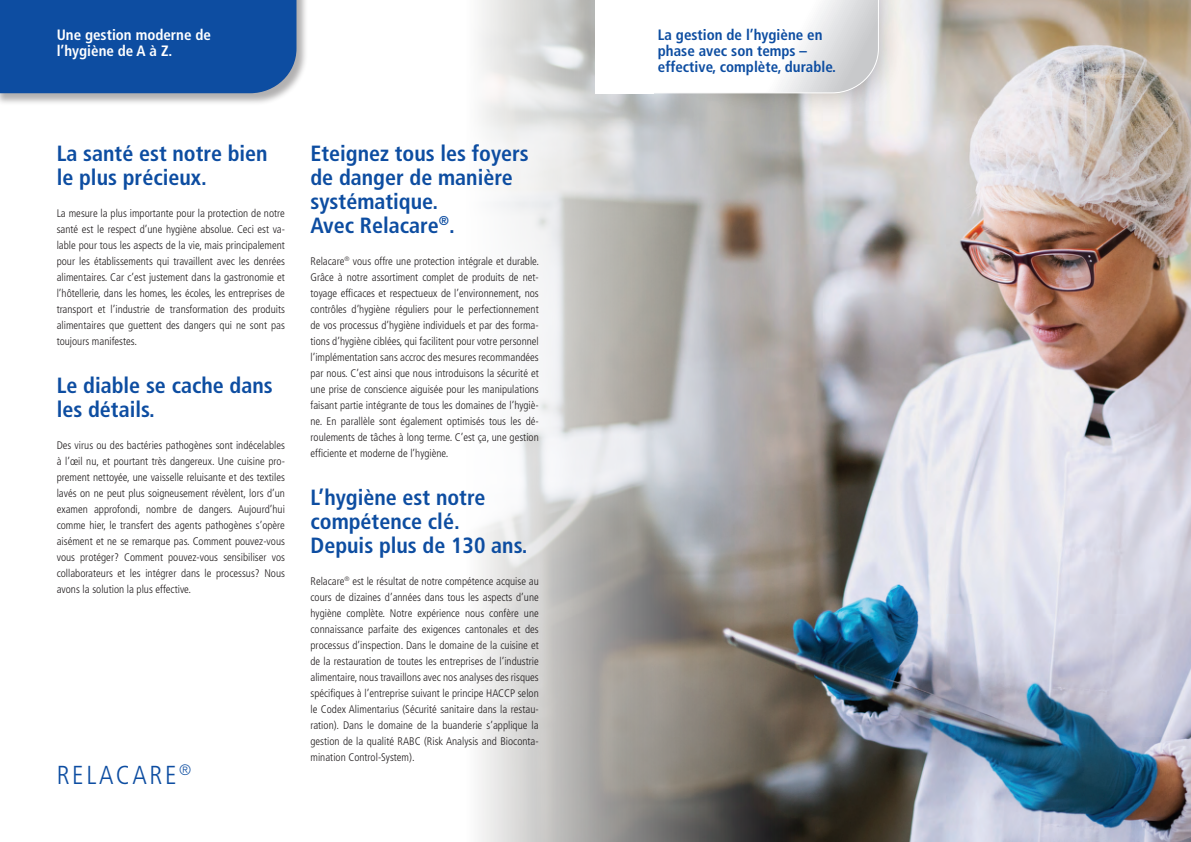
<style>
.page{position:relative;width:1191px;height:842px;background:#fff}
.page>*{position:absolute;margin:0;border:0;box-sizing:border-box;transform-origin:0 0}
.t1{font:300 condensed 26px "Frutiger";letter-spacing:.1em;color:#0d4da1}
.t2{font:700 condensed 22px/24px "Frutiger";color:#0d4da1}
.t3{font:700 condensed 15px/16px "Frutiger";color:#0d4da1}
.t4{font:700 condensed 15px/16px "Frutiger";color:#fff}
.t5{font:300 condensed 11px/16px "Frutiger";color:#231f20;text-align:justify}
</style>
<div class="page">
<img style="left:479px;top:0;width:712px;height:842px">
<div style="left:629px;top:0;width:276px;height:119px;background:#231f20;opacity:.3"></div>
<svg style="left:651px;top:0;width:228px;height:94px"></svg>
<div style="left:0;top:0;width:309px;height:105px;background:#231f20;opacity:.35"></div>
<div style="left:0;top:0;width:296px;height:93px;background:#0d4da1"></div>
<div style="left:595px;top:0;width:59px;height:93px;background:#fff"></div>
<h3 class="t4" style="left:57px;top:26px;width:156px">Une gestion moderne de l’hygiène de A à Z.</h3>
<h2 class="t2" style="left:57px;top:141px;width:212px">La santé est notre bien le plus précieux.</h2>
<p class="t5" style="left:57px;top:205px;width:230px">La mesure la plus importante pour la protection de notre santé est le respect d’une hygiène absolue. Ceci est va&shy;lable pour tous les aspects de la vie, mais principalement pour les établissements qui travaillent avec les denrées alimentaires. Car c’est justement dans la gastronomie et l’hôtellerie, dans les homes, les écoles, les entreprises de transport et l’industrie de transformation des produits alimentaires que guettent des dangers qui ne sont pas toujours manifestes.</p>
<h2 class="t2" style="left:57px;top:373px;width:218px">Le diable se cache dans les détails.</h2>
<p class="t5" style="left:57px;top:437px;width:230px">Des virus ou des bactéries pathogènes sont indécelables à l’œil nu, et pourtant très dangereux. Une cuisine pro&shy;prement nettoyée, une vaisselle reluisante et des textiles lavés on ne peut plus soigneusement révèlent, lors d’un examen approfondi, nombre de dangers. Aujourd’hui comme hier, le transfert des agents pathogènes s’opère aisément et ne se remarque pas. Comment pouvez-vous vous protéger? Comment pouvez-vous sensibiliser vos collaborateurs et les intégrer dans le processus? Nous avons la solution la plus effective.</p>
<h1 class="t1" style="left:57px;top:760px;width:136px">RELACARE<sup>®</sup></h1>
<h2 class="t2" style="left:310px;top:141px;width:220px">Eteignez tous les foyers de danger de manière systématique.<br>Avec Relacare<sup>®</sup>.</h2>
<p class="t5" style="left:310px;top:253px;width:230px">Relacare<sup>®</sup> vous offre une protection intégrale et durable.<br>Grâce à notre assortiment complet de produits de net&shy;toyage efficaces et respectueux de l’environnement, nos contrôles d’hygiène réguliers pour le perfectionnement de vos processus d’hygiène individuels et par des forma&shy;tions d’hygiène ciblées, qui facilitent pour votre personnel l’implémentation sans accroc des mesures recommandées par nous. C’est ainsi que nous introduisons la sécurité et une prise de conscience aiguisée pour les manipulations faisant partie intégrante de tous les domaines de l’hygiè&shy;ne. En parallèle sont également optimisés tous les dé&shy;roulements de tâches à long terme. C’est ça, une gestion efficiente et moderne de l’hygiène.</p>
<h2 class="t2" style="left:310px;top:485px;width:218px">L’hygiène est notre compétence clé.<br>Depuis plus de 130 ans.</h2>
<p class="t5" style="left:310px;top:573px;width:230px">Relacare<sup>®</sup> est le résultat de notre compétence acquise au cours de dizaines d’années dans tous les aspects d’une hygiène complète. Notre expérience nous confère une connaissance parfaite des exigences cantonales et des processus d’inspection. Dans le domaine de la cuisine et de la restauration de toutes les entreprises de l’industrie alimentaire, nous travaillons avec nos analyses des risques spécifiques à l’entreprise suivant le principe HACCP selon le Codex Alimentarius (Sécurité sanitaire dans la restau&shy;ration). Dans le domaine de la buanderie s’applique la gestion de la qualité RABC (Risk Analysis and Bioconta&shy;mination Control-System).</p>
<h3 class="t3" style="left:658px;top:26px;width:180px">La gestion de l’hygiène en phase avec son temps – effective, complète, durable.</h3>
</div>
